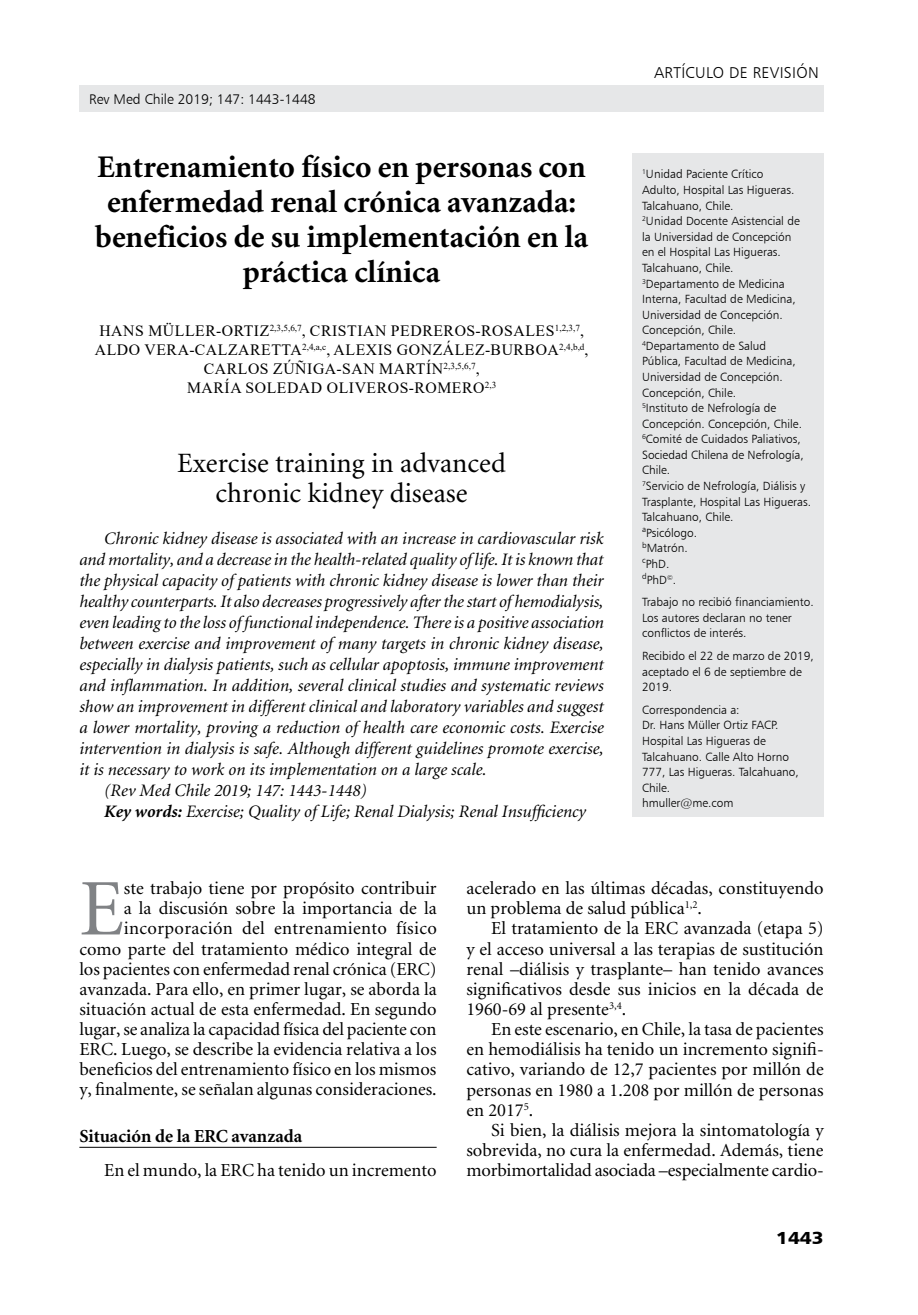
<style>
.page{position:relative;width:918px;height:1315px;background:#fff}
.page>*{position:absolute;margin:0;border:0;box-sizing:border-box;transform-origin:0 0}
.t1{font:80.33px "Minion";color:#808285}
.t2{font:700 31.5px/35px "Minion";color:#000;text-align:center}
.t3{font:28px/29.8px "Minion";color:#000;text-align:center}
.t4{font:18.38px/20.1px "Minion";color:#000;text-align:justify}
.t5{font:700 18.38px "Minion";color:#000}
.t6{font:italic 17.5px "Minion";color:#000}
.t7{font:17.5px "Humanist 777 BT Black B";color:#000;scale:1.1 1}
.t8{font:15.75px/18.9px "Times New Roman";letter-spacing:.035em;color:#000;text-align:center}
.t9{font:15.75px "Humanist 777 BT Light B";color:#000}
.t10{font:14px "Humanist 777 BT Light B";color:#000}
.t11{font:11.9px/15.6px "Humanist 777 BT Light B";color:#000}
.s1{font-weight:700}
</style>
<div class="page">
<div style="left:79px;top:85px;width:744px;height:26px;background:#e6e7e8"></div>
<div style="left:632px;top:154px;width:191px;height:663px;background:#e6e7e8"></div>
<hr style="left:79px;top:1146px;width:358px;height:1px;background:#000">
<p class="t10" style="left:89px;top:90px;width:228px">Rev Med Chile 2019; 147: 1443-1448</p>
<h2 class="t2" style="left:95px;top:151px;width:495px">Entrenamiento físico en personas con enfermedad renal crónica avanzada: beneficios de su implementación en la práctica clínica</h2>
<p class="t8" style="left:95px;top:321px;width:495px">HANS MÜLLER-ORTIZ<sup>2,3,5,6,7</sup>, CRISTIAN PEDREROS-ROSALES<sup>1,2,3,7</sup>, ALDO VERA-CALZARETTA<sup>2,4,A,C</sup>, ALEXIS GONZÁLEZ-BURBOA<sup>2,4,B,D</sup>, CARLOS ZÚÑIGA-SAN MARTÍN<sup>2,3,5,6,7</sup>,<br>MARÍA SOLEDAD OLIVEROS-ROMERO<sup>2,3</sup></p>
<h3 class="t3" style="left:177px;top:449px;width:330px">Exercise training in advanced chronic kidney disease</h3>
<p class="t6" style="left:104px;top:530px;width:501px">Chronic kidney disease is associated with an increase in cardiovascular risk</p>
<p class="t6" style="left:79px;top:551px;width:525px">and mortality, and a decrease in the health-related quality of life. It is known that</p>
<p class="t6" style="left:79px;top:572px;width:526px">the physical capacity of patients with chronic kidney disease is lower than their</p>
<p class="t6" style="left:79px;top:593px;width:525px">healthy counterparts. It also decreases progressively after the start of hemodialysis,</p>
<p class="t6" style="left:79px;top:614px;width:526px">even leading to the loss of functional independence. There is a positive association</p>
<p class="t6" style="left:79px;top:635px;width:526px">between exercise and improvement of many targets in chronic kidney disease,</p>
<p class="t6" style="left:79px;top:656px;width:526px">especially in dialysis patients, such as cellular apoptosis, immune improvement</p>
<p class="t6" style="left:79px;top:677px;width:526px">and inflammation. In addition, several clinical studies and systematic reviews</p>
<p class="t6" style="left:79px;top:698px;width:526px">show an improvement in different clinical and laboratory variables and suggest</p>
<p class="t6" style="left:79px;top:719px;width:526px">a lower mortality, proving a reduction of health care economic costs. Exercise</p>
<p class="t6" style="left:79px;top:740px;width:526px">intervention in dialysis is safe. Although different guidelines promote exercise,</p>
<p class="t6" style="left:79px;top:761px;width:409px">it is necessary to work on its implementation on a large scale.</p>
<p class="t6" style="left:104px;top:782px;width:264px">(Rev Med Chile 2019; 147: 1443-1448)</p>
<p class="t6" style="left:104px;top:803px;width:483px"><span class="s1">Key words:</span> Exercise; Quality of Life; Renal Dialysis; Renal Insufficiency</p>
<p class="t9" style="left:654px;top:63px;width:41px">Artículoderevisi</p>
<p class="t9" style="left:796px;top:63px;width:21px">ón</p>
<p class="t11" style="left:642px;top:166px;width:170px"><sup>1</sup>Unidad Paciente Crítico<br>Adulto, Hospital Las Higueras.<br>Talcahuano, Chile.<br><sup>2</sup>Unidad Docente Asistencial de la Universidad de Concepción<br>en el Hospital Las Higueras.<br>Talcahuano, Chile.<br><sup>3</sup>Departamento de Medicina<br>Interna, Facultad de Medicina,<br>Universidad de Concepción.<br>Concepción, Chile.<br><sup>4</sup>Departamento de Salud<br>Pública, Facultad de Medicina,<br>Universidad de Concepción.<br>Concepción, Chile.<br><sup>5</sup>Instituto de Nefrología de<br>Concepción. Concepción, Chile.<br><sup>6</sup>Comité de Cuidados Paliativos,<br>Sociedad Chilena de Nefrología,<br>Chile.<br><sup>7</sup>Servicio de Nefrología, Diálisis y<br>Trasplante, Hospital Las Higueras.<br>Talcahuano, Chile.<br><sup>a</sup>Psicólogo.<br><sup>b</sup>Matrón.<br><sup>c</sup>PhD.<br><sup>d</sup>PhD<sup>©</sup>.</p>
<p class="t11" style="left:642px;top:594px;width:173px">Trabajo no recibió financiamiento.<br>Los autores declaran no tener conflictos de interés.</p>
<p class="t11" style="left:642px;top:648px;width:173px">Recibido el 22 de marzo de 2019, aceptado el 6 de septiembre de<br>2019.</p>
<p class="t11" style="left:642px;top:701px;width:158px">Correspondencia a:<br>Dr. Hans Müller Ortiz FACP.<br>Hospital Las Higueras de<br>Talcahuano. Calle Alto Horno<br>777, Las Higueras. Talcahuano,<br>Chile.<br>hmuller@me.com</p>
<p class="t4" style="left:79px;top:879px;width:359px;text-align:right">ste trabajo tiene por propósito contribuir<br>a la discusión sobre la importancia de la incorporación del entrenamiento físico como parte del tratamiento médico integral de los pacientes con enfermedad renal crónica (ERC) avanzada. Para ello, en primer lugar, se aborda la situación actual de esta enfermedad. En segundo lugar, se analiza la capacidad física del paciente con ERC. Luego, se describe la evidencia relativa a los beneficios del entrenamiento físico en los mismos y, finalmente, se señalan algunas consideraciones.</p>
<p class="t5" style="left:79px;top:1126px;width:224px">Situación de la ERC avanzada</p>
<p class="t4" style="left:104px;top:1160px;width:334px">En el mundo, la ERC ha tenido un incremento</p>
<h1 class="t1" style="left:79px;top:869px;width:46px">E</h1>
<p class="t4" style="left:466px;top:879px;width:359px">acelerado en las últimas décadas, constituyendo un problema de salud pública<sup>1,2</sup>.</p>
<p class="t4" style="left:466px;top:919px;width:359px;text-indent:25px">El tratamiento de la ERC avanzada (etapa 5) y el acceso universal a las terapias de sustitución renal –diálisis y trasplante– han tenido avances significativos desde sus inicios en la década de 1960-69 al presente<sup>3,4</sup>.</p>
<p class="t4" style="left:466px;top:1020px;width:359px;text-indent:25px">En este escenario, en Chile, la tasa de pacientes en hemodiálisis ha tenido un incremento signifi&shy;cativo, variando de 12,7 pacientes por millón de personas en 1980 a 1.208 por millón de personas en 2017<sup>5</sup>.</p>
<p class="t4" style="left:466px;top:1120px;width:359px;text-indent:25px">Si bien, la diálisis mejora la sintomatología y sobrevida, no cura la enfermedad. Además, tiene morbimortalidad asociada –especialmente cardio-</p>
<p class="t7" style="left:776px;top:1226px;width:45px">1443</p>
</div>
